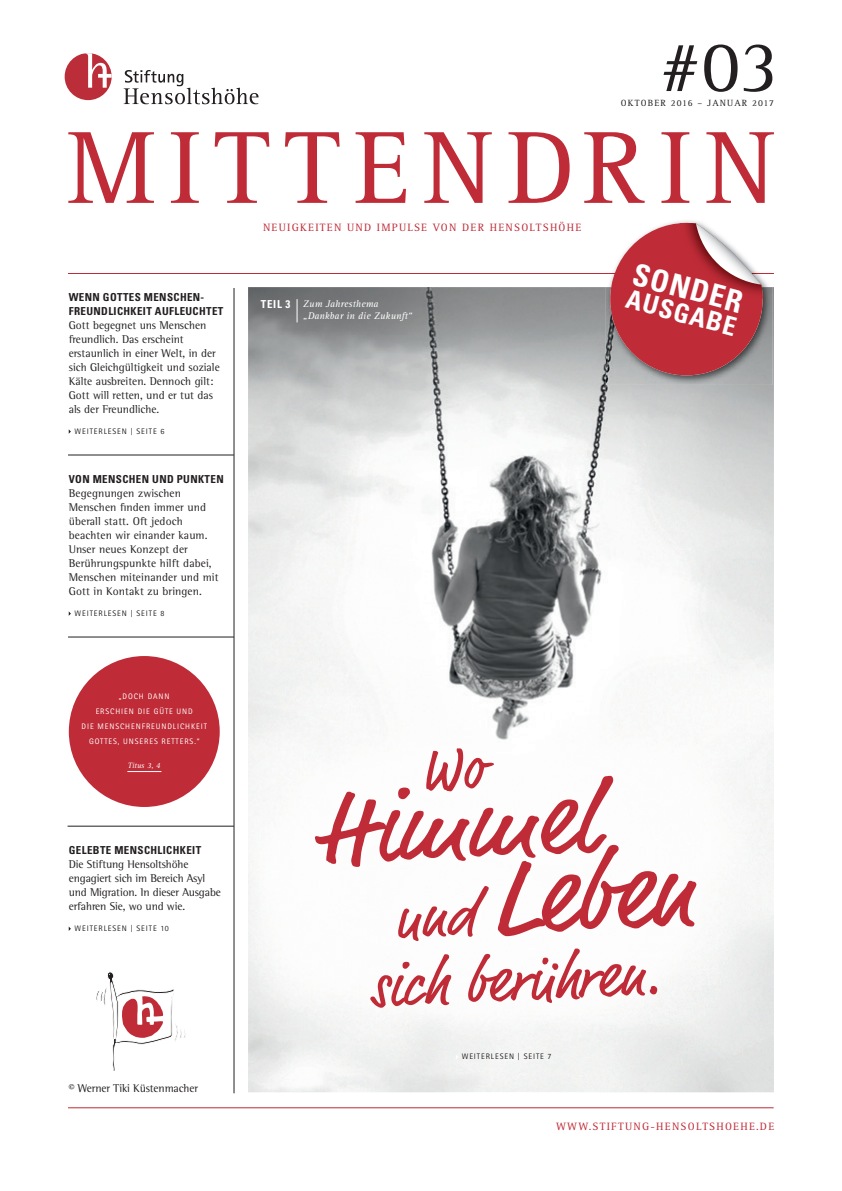
<style>
.page{position:relative;width:842px;height:1191px;background:#fff}
.page>*{position:absolute;margin:0;border:0;box-sizing:border-box;transform-origin:0 0}
.t1{font:107px "Market";color:#bf2b37}
.t2{font:106px "Rotis Serif";letter-spacing:.13em;color:#bf2b37}
.t3{font:102px "Market";color:#bf2b37}
.t4{font:73.9px "Rotis Semi Serif";color:#231f20}
.t5{font:61px "Market";color:#bf2b37}
.t6{font:700 condensed 30.6px "Univers";color:#fff}
.t7{font:700 condensed 26px "Univers";color:#fff}
.t8{font:11.5px/14px "Rotis Semi Serif";color:#231f20}
.t9{font:700 condensed 11px/14px "Univers";letter-spacing:.035em;color:#231f20}
.t10{font:11px "Rotis Serif";letter-spacing:.115em;color:#bf2b37}
.t11{font:italic 10px/12px "Rotis Serif";letter-spacing:.005em;color:#fff}
.t12{font:9.3px "Rotis Serif";letter-spacing:.125em;color:#231f20}
.t13{font:8px/15px "Rotis Sans Serif";letter-spacing:.115em;color:#fff;text-align:center}
.t14{font:8px "Rotis Sans Serif";letter-spacing:.115em;color:#231f20}
.t15{font:italic 8px "Rotis Serif";color:#fff}
.s1{font-family:"Univers";font-weight:700;font-style:normal;font-stretch:condensed;font-size:11px}
.s2{font-size:61px}
</style>
<div class="page">
<img style="left:248px;top:287px;width:526px;height:805px">
<hr style="left:68px;top:1107px;width:706px;height:1px;background:#bf2b37">
<hr style="left:68px;top:273px;width:706px;height:1px;background:#bf2b37">
<hr style="left:234px;top:288px;width:1px;height:805px;background:#231f20">
<svg style="left:297px;top:299px;width:1px;height:23px"></svg>
<div style="left:69px;top:656px;width:151px;height:151px;background:#bf2b37;border-radius:50%"></div>
<hr style="left:127px;top:771px;width:34px;height:1px;background:#fff">
<div style="left:65px;top:53px;width:47px;height:47px;background:#bb2d38;border-radius:50%"></div>
<svg style="left:84px;top:53px;width:28px;height:35px"></svg>
<svg style="left:124px;top:70px;width:134px;height:34px"></svg>
<hr style="left:68px;top:455px;width:166px;height:1px;background:#231f20">
<hr style="left:68px;top:637px;width:166px;height:1px;background:#231f20">
<hr style="left:68px;top:826px;width:166px;height:1px;background:#231f20">
<svg style="left:96px;top:972px;width:90px;height:99px"></svg>
<img style="left:606px;top:221px;width:166px;height:164px">
<img style="left:606px;top:273px;width:166px;height:1px">
<svg style="left:609px;top:223px;width:154px;height:153px"></svg>
<svg style="left:425px;top:748px;width:70px;height:44px"></svg>
<h3 class="t4" style="left:659px;top:23px;width:121px">#03</h3>
<p class="t12" style="left:621px;top:97px;width:155px">OKTOBER 2016 – JANUAR 2017</p>
<h2 class="t2" style="left:67px;top:107px;width:710px">MITTENDRIN</h2>
<p class="t9" style="left:69px;top:290px;width:156px">WENN GOTTES MENSCHEN-<br>FREUNDLICHKEIT AUFLEUCHTET</p>
<p class="t8" style="left:69px;top:318px;width:153px">Gott begegnet uns Menschen freundlich. Das erscheint erstaunlich in einer Welt, in der sich Gleichgültigkeit und soziale<br>Kälte ausbreiten. Dennoch gilt:<br>Gott will retten, und er tut das als der Freundliche.</p>
<p class="t14" style="left:75px;top:427px;width:91px">WEITERLESEN | SEITE 6</p>
<p class="t9" style="left:69px;top:472px;width:156px">VON MENSCHEN UND PUNKTEN</p>
<p class="t8" style="left:69px;top:486px;width:151px">Begegnungen zwischen<br>Menschen finden immer und überall statt. Oft jedoch beachten wir einander kaum.<br>Unser neues Konzept der<br>Berührungspunkte hilft dabei,<br>Menschen miteinander und mit<br>Gott in Kontakt zu bringen.</p>
<p class="t14" style="left:75px;top:609px;width:91px">WEITERLESEN | SEITE 8</p>
<p class="t13" style="left:82px;top:688px;width:127px">„DOCH DANN<br>ERSCHIEN DIE GÜTE UND<br>DIE MENSCHENFREUNDLICHKEIT<br>GOTTES, UNSERES RETTERS.“</p>
<p class="t15" style="left:128px;top:760px;width:34px">Titus 3, 4</p>
<p class="t9" style="left:69px;top:843px;width:134px">GELEBTE MENSCHLICHKEIT</p>
<p class="t8" style="left:69px;top:857px;width:154px">Die Stiftung Hensoltshöhe engagiert sich im Bereich Asyl und Migration. In dieser Ausgabe erfahren Sie, wo und wie.</p>
<p class="t14" style="left:75px;top:924px;width:96px">WEITERLESEN | SEITE 10</p>
<p class="t8" style="left:69px;top:1081px;width:131px">© Werner Tiki Küstenmacher</p>
<p class="t10" style="left:263px;top:221px;width:320px">NEUIGKEITEN UND IMPULSE VON DER HENSOLTSHÖHE</p>
<p class="t11" style="left:303px;top:298px;width:111px;text-indent:-42px"><span class="s1">TEIL 3</span> Zum Jahresthema „Dankbar in die Zukunft“</p>
<h3 class="t6" style="left:638px;top:255px;width:114px;rotate:15deg">SONDER</h3>
<h3 class="t7" style="left:631px;top:282px;width:114px;rotate:15deg">AUSGABE</h3>
<h3 class="t3" style="left:312px;top:770px;width:282px;rotate:-3deg">Himmel</h3>
<h1 class="t1" style="left:390px;top:841px;width:301px;rotate:-3deg"><span class="s2">und</span> Leben</h1>
<h3 class="t5" style="left:368px;top:951px;width:292px;rotate:-3deg">sich berühren.</h3>
<p class="t14" style="left:462px;top:1052px;width:91px">WEITERLESEN | SEITE 7</p>
<p class="t10" style="left:556px;top:1120px;width:220px">WWW.STIFTUNG-HENSOLTSHOEHE.DE</p>
</div>
